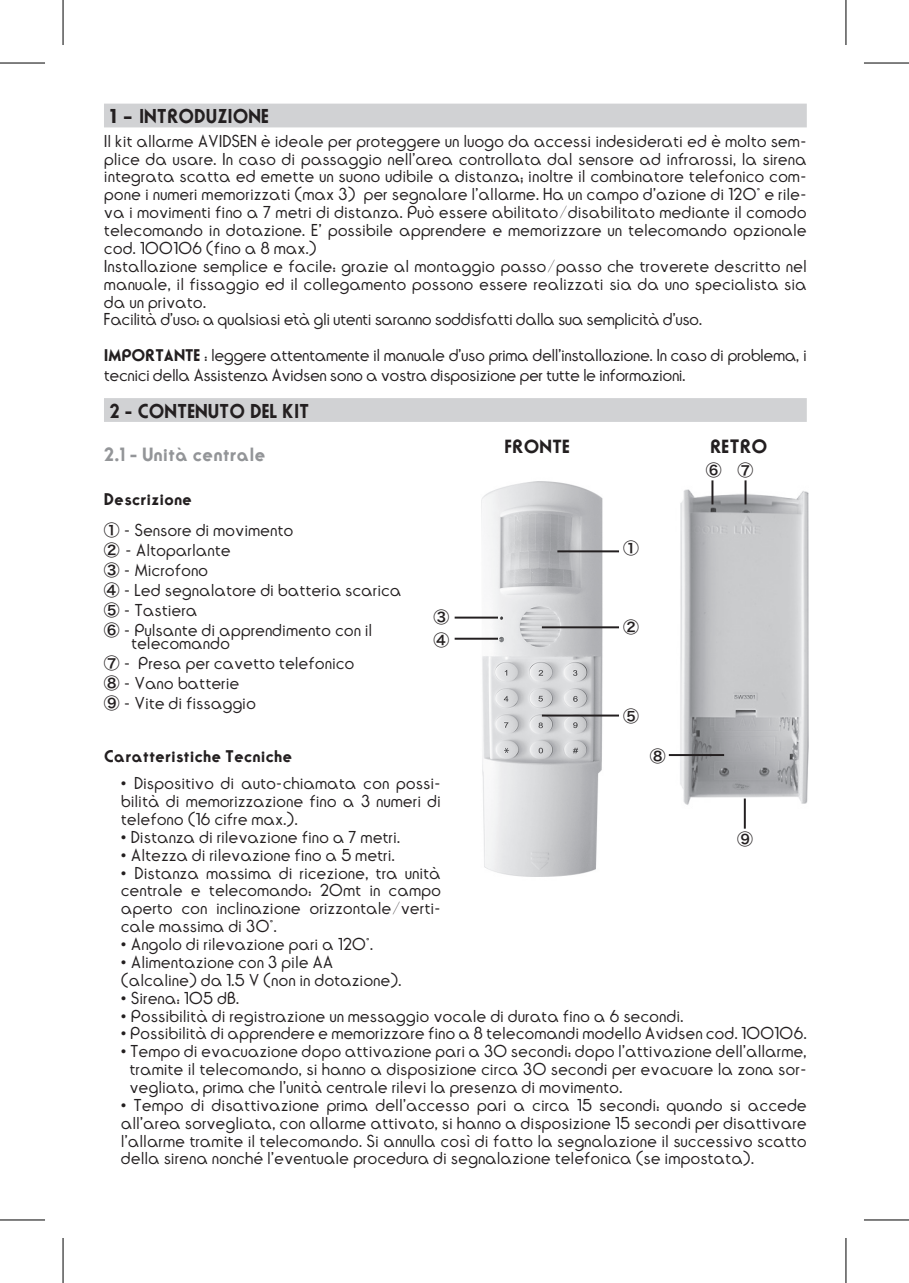
<style>
.page{position:relative;width:909px;height:1283px;background:#fff}
.page>*{position:absolute;margin:0;border:0;box-sizing:border-box;transform-origin:0 0}
.t1{font:700 18.9px "Ronda";color:#231f20;scale:.95 1}
.t2{font:700 18.3px "Ronda";color:#231f20}
.t3{font:700 18px "Ronda";color:#939598}
.t4{font:700 18px "Ronda";color:#231f20}
.t5{font:300 15.9px/18px "Ronda";color:#231f20}
.t6{font:300 15.9px/19.8px "Ronda";letter-spacing:-.025em;color:#231f20}
.t7{font:700 15.9px "Ronda";color:#231f20}
.t8{font:15.9px/23.7px "Hira Kaku Pro W6";color:#231f20}
.s1{font-style:inherit}
.s2{font-weight:700}
.s3{font-family:"Hira Kaku Pro W6";font-weight:400}
.s4{font-family:"Arial";font-weight:400}
.s5{font-size:18px}
</style>
<div class="page">
<img style="left:669px;top:480px;width:140px;height:343px">
<div style="left:104px;top:104px;width:702px;height:23px;background:#d1d2d4"></div>
<div style="left:104px;top:398px;width:702px;height:24px;background:#d1d2d4"></div>
<img style="left:454px;top:481px;width:165px;height:396px">
<hr style="left:557px;top:550px;width:62px;height:2px;background:#231f20">
<hr style="left:542px;top:626px;width:77px;height:2px;background:#231f20">
<hr style="left:542px;top:714px;width:77px;height:2px;background:#231f20">
<hr style="left:454px;top:616px;width:44px;height:2px;background:#231f20">
<hr style="left:454px;top:637px;width:44px;height:2px;background:#231f20">
<hr style="left:668px;top:754px;width:56px;height:2px;background:#231f20">
<hr style="left:711px;top:480px;width:2px;height:24px;background:#231f20">
<hr style="left:744px;top:480px;width:2px;height:24px;background:#231f20">
<hr style="left:743px;top:798px;width:2px;height:30px;background:#231f20">
<svg style="left:846px;top:0;width:1px;height:45px"></svg>
<svg style="left:846px;top:1238px;width:1px;height:45px"></svg>
<hr style="left:0;top:62px;width:45px;height:2px;background:#000">
<hr style="left:863px;top:62px;width:45px;height:2px;background:#000">
<hr style="left:0;top:1219px;width:45px;height:1px;background:#000">
<hr style="left:863px;top:1219px;width:45px;height:1px;background:#000">
<hr style="left:62px;top:0;width:2px;height:45px;background:#000">
<hr style="left:62px;top:1238px;width:2px;height:45px;background:#000">
<hr style="left:845px;top:0;width:1px;height:45px;background:#000">
<hr style="left:845px;top:1238px;width:1px;height:45px;background:#000">
<p class="t1" style="left:110px;top:104px;width:169px"><span class="s1">1 -</span> INTRODUZIONE</p>
<p class="t5" style="left:104px;top:132px;width:704px">Il kit allarme AVIDSEN è ideale per proteggere un luogo da accessi indesiderati ed è molto sem&shy;plice da usare. In caso di passaggio nell’area controllata dal sensore ad infrarossi, la sirena integrata scatta ed emette un suono udibile a distanza; inoltre il combinatore telefonico com&shy;pone i numeri memorizzati (max 3) per segnalare l’allarme. Ha un campo d’azione di 120° e rile&shy;va i movimenti fino a 7 metri di distanza. Può essere abilitato/disabilitato mediante il comodo telecomando in dotazione. E’ possibile apprendere e memorizzare un telecomando opzionale cod. 100106 (fino a 8 max.)<br>Installazione semplice e facile: grazie al montaggio passo/passo che troverete descritto nel manuale, il fissaggio ed il collegamento possono essere realizzati sia da uno specialista sia da un privato.<br>Facilità d’uso: a qualsiasi età gli utenti saranno soddisfatti dalla sua semplicità d’uso.</p>
<p class="t6" style="left:104px;top:346px;width:704px"><span class="s2">IMPORTANTE</span> : leggere attentamente il manuale d’uso prima dell’installazione. In caso di problema, i tecnici della Assistenza Avidsen sono a vostra disposizione per tutte le informazioni.</p>
<p class="t1" style="left:110px;top:399px;width:212px">2 - CONTENUTO DEL KIT</p>
<p class="t3" style="left:104px;top:443px;width:163px">2.1 - Unità centrale</p>
<p class="t5" style="left:104px;top:483px;width:191px;line-height:31.8px"><span class="s2">Descrizione<br></span><span class="s3">①</span> - Sensore di movimento</p>
<p class="t5" style="left:104px;top:541px;width:299px;line-height:19.8px"><span class="s3">②</span> - Altoparlante<br><span class="s3">③</span> - Microfono<br><span class="s3">④</span> - Led segnalatore di batteria scarica<br><span class="s3">⑤</span> - Tastiera<br><span class="s3">⑥</span> - Pulsante di apprendimento con il</p>
<p class="t5" style="left:104px;top:634px;width:252px;line-height:19.8px;text-indent:27px">telecomando<br><span class="s3">⑦</span> - Presa per cavetto telefonico<br><span class="s3">⑧</span> - Vano batterie<br><span class="s3">⑨</span> - Vite di fissaggio</p>
<p class="t7" style="left:104px;top:746px;width:190px">Caratteristiche Tecniche</p>
<p class="t5" style="left:121px;top:775px;width:321px;text-align:justify"><span class="s4">•</span> Dispositivo di auto-chiamata con possi&shy;bilità di memorizzazione fino a 3 numeri di telefono (16 cifre max.).</p>
<p class="t5" style="left:121px;top:828px;width:281px"><span class="s4">•</span> Distanza di rilevazione fino a 7 metri.</p>
<p class="t5" style="left:121px;top:846px;width:275px"><span class="s4">•</span> Altezza di rilevazione fino a 5 metri.</p>
<p class="t5" style="left:121px;top:864px;width:321px;text-align:justify"><span class="s4">•</span> Distanza massima di ricezione, tra unità centrale e telecomando: 20mt in campo aperto con inclinazione orizzontale/verti&shy;cale massima di 30°.</p>
<p class="t5" style="left:121px;top:935px;width:254px"><span class="s4">•</span> Angolo di rilevazione pari a 120°.</p>
<p class="t5" style="left:121px;top:953px;width:282px"><span class="s4">•</span> Alimentazione con 3 pile AA (alcaline) da 1.5 V (non in dotazione).</p>
<p class="t5" style="left:121px;top:989px;width:120px"><span class="s4">•</span> Sirena: 105 dB.</p>
<p class="t5" style="left:121px;top:1007px;width:564px"><span class="s4">•</span> Possibilità di registrazione un messaggio vocale di durata fino a 6 secondi.</p>
<p class="t5" style="left:121px;top:1025px;width:687px"><span class="s4">•</span> Possibilità di apprendere e memorizzare fino a 8 telecomandi modello Avidsen cod. 100106.</p>
<p class="t5" style="left:129px;top:1042px;width:678px;text-align:justify;text-indent:-9px"><span class="s4">•</span> Tempo di evacuazione dopo attivazione pari a 30 secondi: dopo l’attivazione dell’allarme, tramite il telecomando, si hanno a disposizione circa 30 secondi per evacuare la zona sor&shy;vegliata, prima che l’unità centrale rilevi la presenza di movimento.</p>
<p class="t5" style="left:121px;top:1096px;width:687px;text-align:justify"><span class="s4">•</span> Tempo di disattivazione prima dell’accesso pari a circa 15 secondi: quando si accede all’area sorvegliata, con allarme attivato, si hanno a disposizione 15 secondi per disattivare l’allarme tramite il telecomando. Si annulla così di fatto la segnalazione il successivo scatto della sirena nonché l’eventuale procedura di segnalazione telefonica (se impostata).</p>
<p class="t4" style="left:504px;top:435px;width:67px">FRONTE</p>
<p class="t2" style="left:710px;top:435px;width:59px"><span class="s5">RE</span>TRO</p>
<p class="t8" style="left:705px;top:458px;width:49px">⑥ ⑦</p>
<p class="t8" style="left:623px;top:535px;width:17px">①</p>
<p class="t8" style="left:433px;top:604px;width:17px">③<br>④</p>
<p class="t8" style="left:623px;top:614px;width:17px">②</p>
<p class="t8" style="left:623px;top:704px;width:17px">⑤</p>
<p class="t8" style="left:649px;top:743px;width:17px">⑧</p>
<p class="t8" style="left:737px;top:826px;width:17px">⑨</p>
</div>
